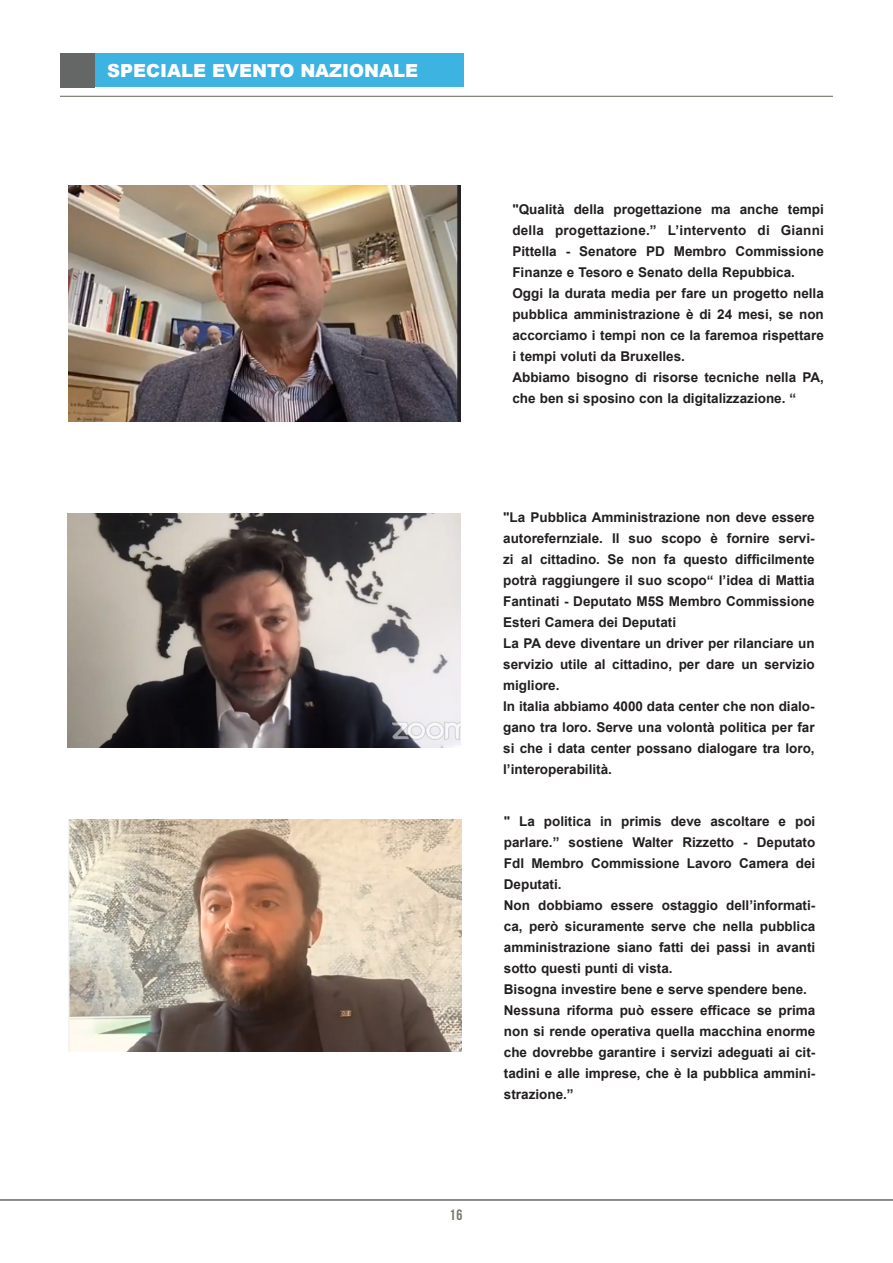
<style>
.page{position:relative;width:893px;height:1263px;background:#fff}
.page>*{position:absolute;margin:0;border:0;box-sizing:border-box;transform-origin:0 0}
.Section_heading_head{font:900 18px "Arial";color:#fff}
.TOC_headings{font:15px "Bebas Neue";color:#73776c}
.Body_paragraph{font:700 13.5px/21px "Arial";color:#231f20;text-align:justify}
</style>
<div class="page">
<div style="left:60px;top:53px;width:34px;height:35px;background:#656666"></div>
<div style="left:94px;top:53px;width:369px;height:34px;background:#3cb3e0"></div>
<hr style="left:60px;top:96px;width:773px;height:1px;background:#73776c">
<hr style="left:0;top:1199px;width:893px;height:2px;background:#8a8b8b">
<img style="left:68px;top:513px;width:393px;height:234px">
<img style="left:69px;top:186px;width:392px;height:235px">
<img style="left:69px;top:820px;width:393px;height:231px">
<p class="Section_heading_head" style="left:107px;top:57px;width:313px">SPECIALE EVENTO NAZIONALE</p>
<p class="Body_paragraph" style="left:512px;top:199px;width:313px">"Qualità della progettazione ma anche tempi della progettazione.” L’intervento di Gianni Pittella - Senatore PD Membro Commissione Finanze e Tesoro e Senato della Repubbica.</p>
<p class="Body_paragraph" style="left:512px;top:283px;width:313px">Oggi la durata media per fare un progetto nella pubblica amministrazione è di 24 mesi, se non accorciamo i tempi non ce la faremoa rispettare i tempi voluti da Bruxelles.</p>
<p class="Body_paragraph" style="left:512px;top:367px;width:313px">Abbiamo bisogno di risorse tecniche nella PA, che ben si sposino con la digitalizzazione. “</p>
<p class="Body_paragraph" style="left:503px;top:507px;width:313px">"La Pubblica Amministrazione non deve essere autorefernziale. Il suo scopo è fornire servi&shy;zi al cittadino. Se non fa questo difficilmente potrà raggiungere il suo scopo“ l’idea di Mattia Fantinati - Deputato M5S Membro Commissione Esteri Camera dei Deputati</p>
<p class="Body_paragraph" style="left:503px;top:633px;width:313px">La PA deve diventare un driver per rilanciare un servizio utile al cittadino, per dare un servizio migliore.</p>
<p class="Body_paragraph" style="left:503px;top:696px;width:313px">In italia abbiamo 4000 data center che non dialo&shy;gano tra loro. Serve una volontà politica per far si che i data center possano dialogare tra loro, l’interoperabilità.</p>
<p class="Body_paragraph" style="left:504px;top:811px;width:313px">" La politica in primis deve ascoltare e poi parlare.” sostiene Walter Rizzetto - Deputato Fdl Membro Commissione Lavoro Camera dei Deputati.</p>
<p class="Body_paragraph" style="left:504px;top:895px;width:313px">Non dobbiamo essere ostaggio dell’informati&shy;ca, però sicuramente serve che nella pubblica amministrazione siano fatti dei passi in avanti sotto questi punti di vista.</p>
<p class="Body_paragraph" style="left:504px;top:979px;width:305px">Bisogna investire bene e serve spendere bene.</p>
<p class="Body_paragraph" style="left:504px;top:1000px;width:313px">Nessuna riforma può essere efficace se prima non si rende operativa quella macchina enorme che dovrebbe garantire i servizi adeguati ai cit&shy;tadini e alle imprese, che è la pubblica ammini&shy;strazione.”</p>
<p class="TOC_headings" style="left:449px;top:1207px;width:14px">16</p>
</div>
